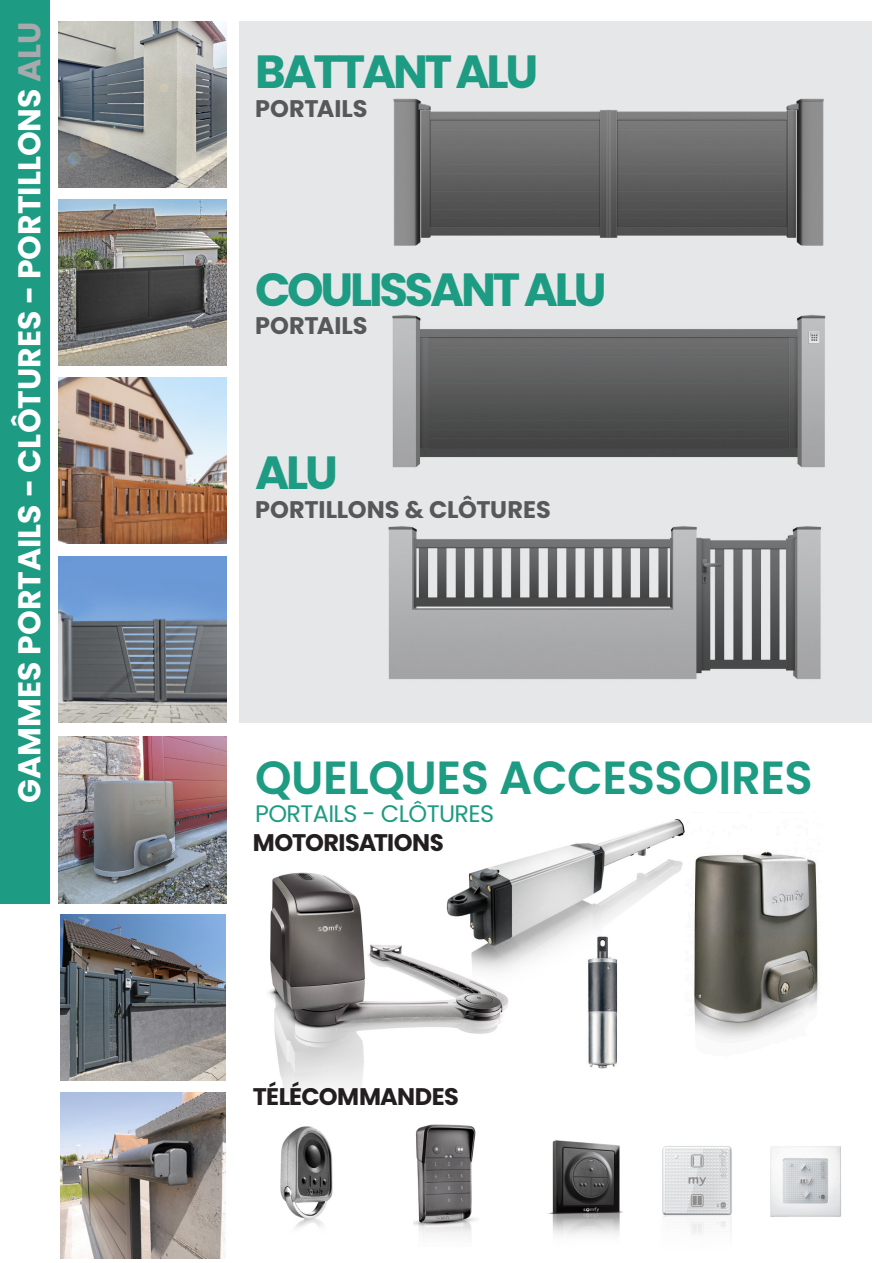
<style>
.page{position:relative;width:893px;height:1263px;background:#fff}
.page>*{position:absolute;margin:0;border:0;box-sizing:border-box;transform-origin:0 0}
.t1{font:700 46.5px "Poppins";letter-spacing:-.07em;color:#1d9c83}
.t2{font:600 46.5px "Poppins";letter-spacing:-.01em;color:#1d9c83}
.t3{font:700 31.5px "Poppins";color:#fff}
.t4{font:700 24px "Poppins";letter-spacing:-.005em;color:#57585a}
.t5{font:700 24px "Poppins";letter-spacing:-.025em;color:#231f20}
.t6{font:23.85px "Poppins";letter-spacing:-.025em;color:#1d9c83}
.s1{color:#a8a9ad}
</style>
<div class="page">
<div style="left:47px;top:21px;width:825px;height:701px;background:#e6e7e9"></div>
<svg style="left:47px;top:0;width:192px;height:1259px"></svg>
<div style="left:0;top:0;width:49px;height:903px;background:#1d9c83"></div>
<img style="left:393px;top:98px;width:431px;height:148px">
<img style="left:392px;top:314px;width:434px;height:154px">
<img style="left:388px;top:526px;width:433px;height:153px">
<img style="left:59px;top:377px;width:167px;height:167px">
<img style="left:60px;top:914px;width:166px;height:166px">
<img style="left:60px;top:1093px;width:166px;height:165px">
<img style="left:502px;top:830px;width:141px;height:134px">
<img style="left:268px;top:864px;width:250px;height:230px">
<img style="left:59px;top:737px;width:167px;height:166px">
<img style="left:643px;top:819px;width:175px;height:220px">
<img style="left:280px;top:1126px;width:53px;height:102px">
<img style="left:413px;top:1124px;width:64px;height:112px">
<img style="left:770px;top:1146px;width:71px;height:71px">
<img style="left:662px;top:1146px;width:70px;height:89px">
<img style="left:548px;top:1140px;width:75px;height:95px">
<img style="left:59px;top:21px;width:167px;height:166px">
<img style="left:59px;top:200px;width:167px;height:166px">
<img style="left:59px;top:556px;width:167px;height:166px">
<img style="left:533px;top:933px;width:140px;height:136px">
<p class="t3" style="left:11px;top:803px;width:783px;rotate:-90deg">GAMMES PORTAILS - CLÔTURES - PORTILLONS <span class="s1">ALU</span></p>
<p class="t1" style="left:255px;top:45px;width:285px">BATTANT ALU</p>
<p class="t4" style="left:255px;top:94px;width:114px">PORTAILS</p>
<p class="t1" style="left:255px;top:262px;width:353px">COULISSANT ALU</p>
<p class="t4" style="left:255px;top:312px;width:114px">PORTAILS</p>
<p class="t1" style="left:255px;top:446px;width:84px">ALU</p>
<p class="t4" style="left:255px;top:495px;width:297px">PORTILLONS &amp; CLÔTURES</p>
<p class="t2" style="left:255px;top:751px;width:559px">QUELQUES ACCESSOIRES</p>
<p class="t6" style="left:255px;top:799px;width:241px">PORTAILS - CLÔTURES</p>
<p class="t5" style="left:253px;top:828px;width:193px">MOTORISATIONS</p>
<p class="t5" style="left:253px;top:1083px;width:208px">TÉLÉCOMMANDES</p>
</div>
